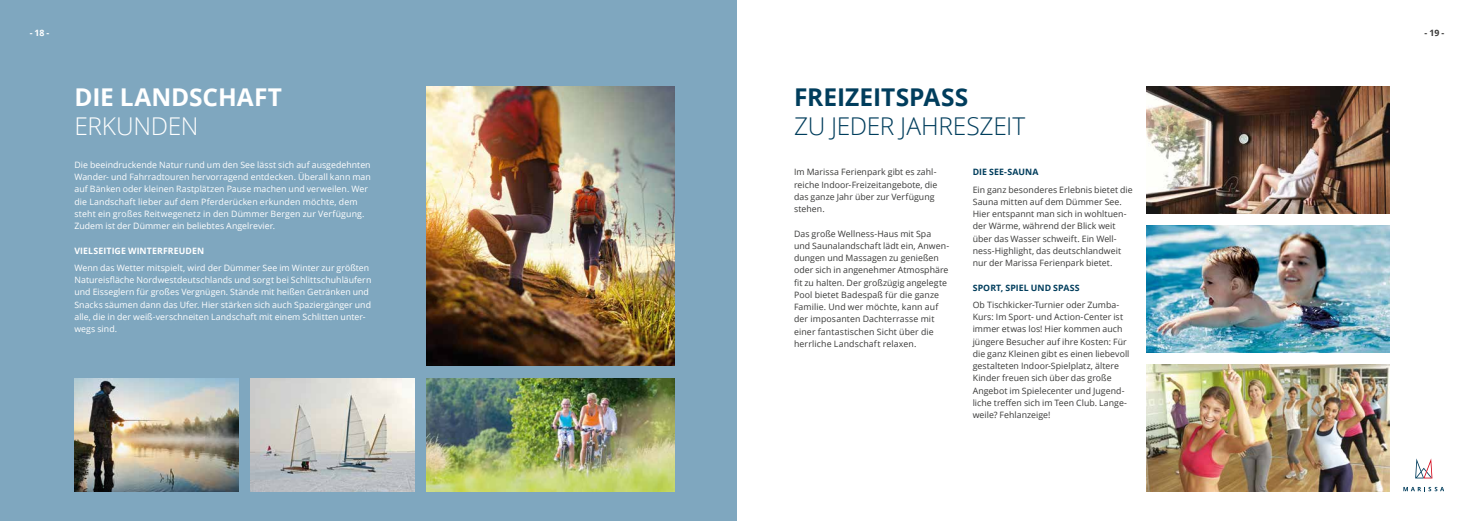
<style>
.page{position:relative;width:1474px;height:521px;background:#fff}
.page>*{position:absolute;margin:0;border:0;box-sizing:border-box;transform-origin:0 0}
.t1{font:300 24.5px "Open Sans";letter-spacing:-.01em;color:#003d5c}
.t2{font:700 24.5px "Open Sans";color:#003d5c}
.t3{font:700 24.5px "Open Sans";color:#fff}
.t4{font:300 24.5px "Open Sans";letter-spacing:-.01em;color:#fff}
.t5{font:8.75px/12.2px "Open Sans";letter-spacing:.005em;color:#3a3a39}
.t6{font:8.75px/12.2px "Open Sans";letter-spacing:.005em;color:#fff}
.t7{font:700 8.75px "Open Sans";letter-spacing:.015em;color:#003d5c}
.t8{font:700 8.75px "Open Sans";letter-spacing:.015em;color:#fff}
.t9{font:700 8.75px "Open Sans";color:#3a3a39}
</style>
<div class="page">
<svg style="left:1415px;top:458px;width:17px;height:20px"></svg>
<svg style="left:1403px;top:487px;width:40px;height:4px"></svg>
<div style="left:0;top:0;width:737px;height:521px;background:#7fa7bf"></div>
<img style="left:427px;top:87px;width:248px;height:279px">
<img style="left:427px;top:378px;width:248px;height:113px">
<img style="left:1146px;top:87px;width:243px;height:126px">
<img style="left:74px;top:378px;width:164px;height:113px">
<img style="left:1146px;top:226px;width:243px;height:126px">
<img style="left:1146px;top:365px;width:243px;height:126px">
<img style="left:251px;top:378px;width:163px;height:113px">
<p class="t8" style="left:30px;top:27px;width:21px">- 18 -</p>
<p class="t9" style="left:1424px;top:27px;width:21px">- 19 -</p>
<h1 class="t3" style="left:74px;top:79px;width:209px">DIE LANDSCHAFT</h1>
<h1 class="t4" style="left:74px;top:110px;width:126px">ERKUNDEN</h1>
<p class="t6" style="left:74px;top:158px;width:298px">Die beeindruckende Natur rund um den See lässt sich auf ausgedehnten Wander- und Fahrradtouren hervorragend entdecken. Überall kann man auf Bänken oder kleinen Rastplätzen Pause machen und verweilen. Wer die Landschaft lieber auf dem Pferderücken erkunden möchte, dem steht ein großes Reitwegenetz in den Dümmer Bergen zur Verfügung.<br>Zudem ist der Dümmer ein beliebtes Angelrevier.</p>
<p class="t8" style="left:74px;top:244px;width:131px">VIELSEITIGE WINTERFREUDEN</p>
<p class="t6" style="left:74px;top:261px;width:298px">Wenn das Wetter mitspielt, wird der Dümmer See im Winter zur größten Natureisfläche Nordwestdeutschlands und sorgt bei Schlittschuhläufern und Eisseglern für großes Vergnügen. Stände mit heißen Getränken und Snacks säumen dann das Ufer. Hier stärken sich auch Spaziergänger und alle, die in der weiß-verschneiten Landschaft mit einem Schlitten unter&shy;wegs sind.</p>
<h1 class="t2" style="left:794px;top:79px;width:176px">FREIZEITSPASS</h1>
<h1 class="t1" style="left:794px;top:110px;width:233px">ZU JEDER JAHRESZEIT</h1>
<p class="t7" style="left:972px;top:166px;width:67px">DIE SEE-SAUNA</p>
<p class="t5" style="left:972px;top:183px;width:161px">Ein ganz besonderes Erlebnis bietet die Sauna mitten auf dem Dümmer See.<br>Hier entspannt man sich in wohltuen&shy;der Wärme, während der Blick weit über das Wasser schweift. Ein Well&shy;ness-Highlight, das deutschlandweit nur der Marissa Ferienpark bietet.</p>
<p class="t7" style="left:972px;top:281px;width:108px">SPORT, SPIEL UND SPASS</p>
<p class="t5" style="left:972px;top:298px;width:158px">Ob Tischkicker-Turnier oder Zumba-Kurs: Im Sport- und Action-Center ist immer etwas los! Hier kommen auch jüngere Besucher auf ihre Kosten: Für die ganz Kleinen gibt es einen liebevoll gestalteten Indoor-Spielplatz, ältere Kinder freuen sich über das große Angebot im Spielecenter und Jugend&shy;liche treffen sich im Teen Club. Lange&shy;weile? Fehlanzeige!</p>
<p class="t5" style="left:794px;top:166px;width:145px">Im Marissa Ferienpark gibt es zahl&shy;reiche Indoor-Freizeitangebote, die das ganze Jahr über zur Verfügung stehen.</p>
<p class="t5" style="left:794px;top:227px;width:157px">Das große Wellness-Haus mit Spa und Saunalandschaft lädt ein, Anwen&shy;dungen und Massagen zu genießen oder sich in angenehmer Atmosphäre fit zu halten. Der großzügig angelegte Pool bietet Badespaß für die ganze Familie. Und wer möchte, kann auf der imposanten Dachterrasse mit einer fantastischen Sicht über die herrliche Landschaft relaxen.</p>
</div>
